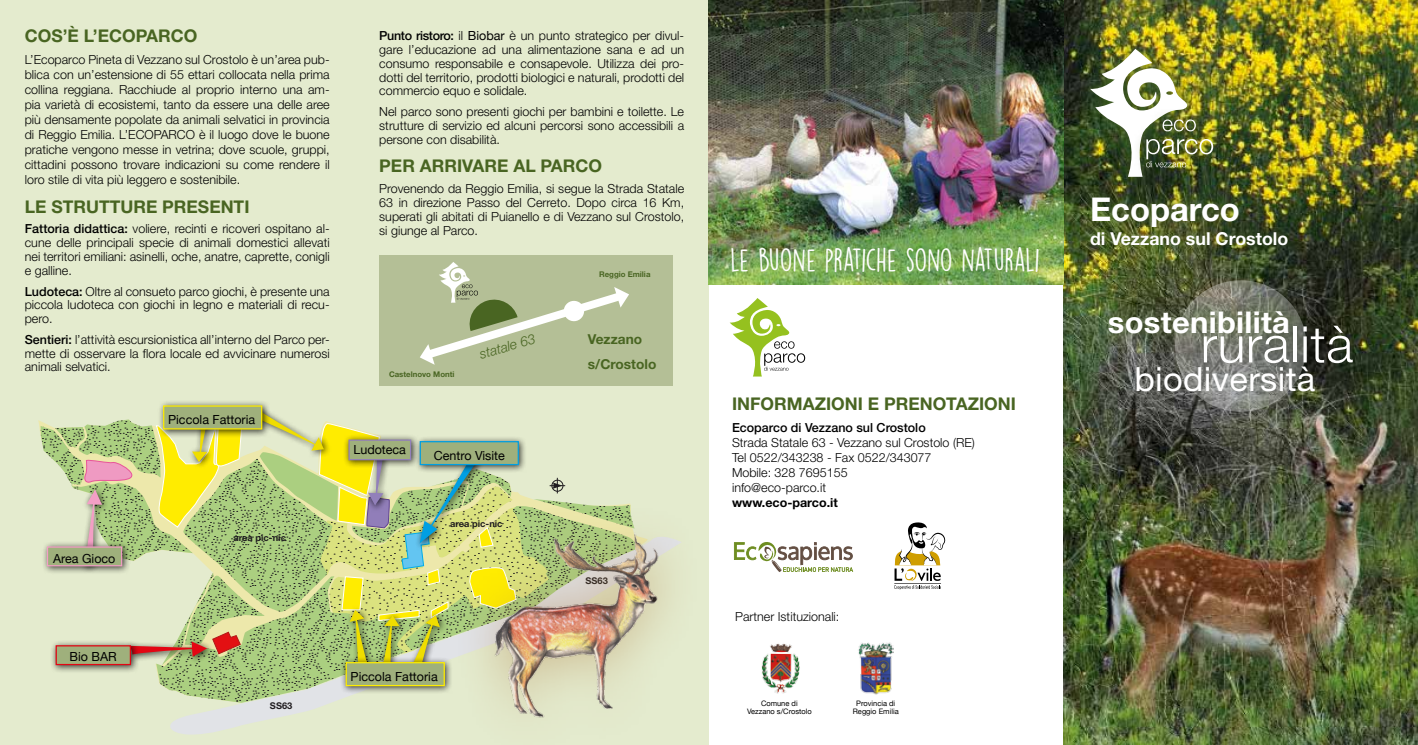
<style>
.page{position:relative;width:1418px;height:745px;background:#fff}
.page>*{position:absolute;margin:0;border:0;box-sizing:border-box;transform-origin:0 0}
.t1{font:300 50.38px "Helvetica Neue";letter-spacing:.01em;color:#fff}
.t2{font:33.38px "Helvetica Neue";letter-spacing:.01em;color:#fff}
.t3{font:700 32.75px "Helvetica Neue";color:#fff}
.t4{font:700 30px "Helvetica Neue";letter-spacing:.01em;color:#fff}
.t5{font:29.38px "DK Lemon Yellow Sun";letter-spacing:-.025em;color:#fff}
.t6{font:700 17.75px "Helvetica Neue";color:#fff}
.t7{font:700 17.5px "Helvetica Neue";color:#496522}
.t8{font:700 13.75px/25.1px "Helvetica Neue";color:#496522}
.t9{font:italic 300 13.75px "Helvetica Neue";color:#496522}
.t10{font:300 12.5px/13.8px "Helvetica Neue";color:#000;text-align:justify}
.t11{font:12.5px "Helvetica Neue";color:#000}
.t12{font:500 12.5px "Helvetica Neue";color:#000}
.t13{font:700 12.5px "Helvetica Neue";color:#000}
.t14{font:700 9.25px "Helvetica Neue";color:#1f1c1f}
.t15{font:700 7.88px "Helvetica Neue";color:#496522}
.t16{font:7.5px/7.5px "Helvetica Neue";color:#000;text-align:center}
.s1{font-weight:500}
.s2{font-weight:400}
</style>
<div class="page">
<img style="left:1063px;top:0;width:354px;height:744px">
<div style="left:0;top:0;width:709px;height:744px;background:#e4ebce"></div>
<svg style="left:1174px;top:280px;width:132px;height:131px;background:#80827d"></svg>
<div style="left:380px;top:254px;width:293px;height:131px;background:#b4bf96"></div>
<svg style="left:420px;top:262px;width:209px;height:102px"></svg>
<div style="left:1081px;top:188px;width:215px;height:66px;background:#496522;opacity:.8"></div>
<div style="left:1079px;top:37px;width:120px;height:153px;background:#496522;opacity:.8"></div>
<div style="left:1134px;top:150px;width:63px;height:30px;background:#496522;opacity:.8"></div>
<div style="left:1133px;top:126px;width:92px;height:45px;background:#496522;opacity:.8"></div>
<img style="left:1090px;top:49px;width:123px;height:128px">
<div style="left:1091px;top:294px;width:214px;height:56px;background:#496522;opacity:.8"></div>
<svg style="left:170px;top:702px;width:162px;height:32px"></svg>
<img style="left:509px;top:537px;width:155px;height:181px">
<img style="left:709px;top:0;width:354px;height:284px">
<img style="left:858px;top:642px;width:35px;height:53px">
<img style="left:761px;top:643px;width:39px;height:50px">
<div style="left:158px;top:400px;width:113px;height:37px;background:#000;opacity:.75"></div>
<div style="left:163px;top:405px;width:99px;height:24px;background:#9fb07c;border:1px solid #ffed00"></div>
<svg style="left:41px;top:408px;width:599px;height:294px"></svg>
<div style="left:343px;top:434px;width:76px;height:34px;background:#000;opacity:.75"></div>
<div style="left:348px;top:439px;width:63px;height:21px;background:#9fb07c;border:1px solid #9280ba"></div>
<svg style="left:894px;top:522px;width:51px;height:67px"></svg>
<svg style="left:734px;top:542px;width:119px;height:30px"></svg>
<svg style="left:729px;top:298px;width:76px;height:78px"></svg>
<h3 class="t7" style="left:25px;top:25px;width:174px">COS’È L’ECOPARCO</h3>
<p class="t10" style="left:25px;top:52px;width:306px;line-height:15px">L’Ecoparco Pineta di Vezzano sul Crostolo è un’area pub&shy;blica con un’estensione di 55 ettari collocata nella prima collina reggiana. Racchiude al proprio interno una am&shy;pia varietà di ecosistemi, tanto da essere una delle aree più densamente popolate da animali selvatici in provincia di Reggio Emilia. L’ECOPARCO è il luogo dove le buone pratiche vengono messe in vetrina; dove scuole, gruppi, cittadini possono trovare indicazioni su come rendere il loro stile di vita più leggero e sostenibile.</p>
<h3 class="t7" style="left:25px;top:195px;width:226px">LE STRUTTURE PRESENTI</h3>
<p class="t10" style="left:25px;top:222px;width:306px"><span class="s1">Fattoria didattica:</span> voliere, recinti e ricoveri ospitano al&shy;cune delle principali specie di animali domestici allevati nei territori emiliani: asinelli, oche, anatre, caprette, conigli e galline.</p>
<p class="t10" style="left:25px;top:284px;width:306px"><span class="s1">Ludoteca:</span> Oltre al consueto parco giochi, è presente una piccola ludoteca con giochi in legno e materiali di recu&shy;pero.</p>
<p class="t10" style="left:25px;top:332px;width:306px"><span class="s1">Sentieri:</span> l’attività escursionistica all’interno del Parco per&shy;mette di osservare la flora locale ed avvicinare numerosi animali selvatici.</p>
<p class="t11" style="left:168px;top:410px;width:89px">Piccola Fattoria</p>
<p class="t11" style="left:53px;top:548px;width:64px">Area Gioco</p>
<p class="t14" style="left:233px;top:532px;width:54px">area pic-nic</p>
<p class="t10" style="left:379px;top:29px;width:306px"><span class="s1">Punto ristoro:</span> il <span class="s2">Biobar</span> è un punto strategico per divul&shy;gare l’educazione ad una alimentazione sana e ad un consumo responsabile e consapevole. Utilizza dei pro&shy;dotti del territorio, prodotti biologici e naturali, prodotti del commercio equo e solidale.</p>
<p class="t10" style="left:379px;top:105px;width:306px">Nel parco sono presenti giochi per bambini e toilette. Le strutture di servizio ed alcuni percorsi sono accessibili a persone con disabilità.</p>
<h3 class="t7" style="left:379px;top:155px;width:224px">PER ARRIVARE AL PARCO</h3>
<p class="t10" style="left:379px;top:181px;width:306px">Provenendo da Reggio Emilia, si segue la Strada Statale 63 in direzione Passo del Cerreto. Dopo circa 16 Km, superati gli abitati di Puianello e di Vezzano sul Crostolo, si giunge al Parco.</p>
<p class="t15" style="left:389px;top:369px;width:67px">Castelnovo Monti</p>
<p class="t9" style="left:477px;top:346px;width:59px;rotate:-17deg">statale 63</p>
<p class="t11" style="left:353px;top:440px;width:54px">Ludoteca</p>
<p class="t11" style="left:434px;top:446px;width:73px">Centro Visite</p>
<p class="t14" style="left:450px;top:517px;width:54px">area pic-nic</p>
<p class="t15" style="left:599px;top:269px;width:53px">Reggio Emilia</p>
<p class="t8" style="left:588px;top:326px;width:70px">Vezzano s/Crostolo</p>
<p class="t14" style="left:585px;top:574px;width:24px">SS63</p>
<p class="t11" style="left:69px;top:647px;width:49px">Bio BAR</p>
<p class="t14" style="left:270px;top:699px;width:24px">SS63</p>
<p class="t11" style="left:350px;top:666px;width:89px">Piccola Fattoria</p>
<h3 class="t5" style="left:730px;top:242px;width:311px">LE BUONE PRATICHE SONO NATURALI</h3>
<h3 class="t7" style="left:732px;top:393px;width:285px">INFORMAZIONI E PRENOTAZIONI</h3>
<p class="t12" style="left:732px;top:420px;width:195px">Ecoparco di Vezzano sul Crostolo</p>
<p class="t10" style="left:732px;top:435px;width:244px;line-height:15px;text-align:left">Strada Statale 63 - Vezzano sul Crostolo (RE)<br>Tel 0522/343238 - Fax 0522/343077<br>Mobile: 328 7695155<br>info@eco-parco.it</p>
<p class="t13" style="left:732px;top:495px;width:107px">www.eco-parco.it</p>
<p class="t10" style="left:735px;top:608px;width:106px">Partner Istituzionali:</p>
<p class="t16" style="left:747px;top:700px;width:66px">Comune di<br>Vezzano s/Crostolo</p>
<p class="t16" style="left:852px;top:700px;width:47px">Provincia di<br>Reggio Emilia</p>
<h3 class="t3" style="left:1090px;top:189px;width:151px">Ecoparco</h3>
<h3 class="t6" style="left:1090px;top:227px;width:200px">di Vezzano sul Crostolo</h3>
<h3 class="t4" style="left:1107px;top:303px;width:184px">sostenibilità</h3>
<h1 class="t1" style="left:1200px;top:313px;width:154px">ruralità</h1>
<h2 class="t2" style="left:1134px;top:358px;width:182px">biodiversità</h2>
</div>
